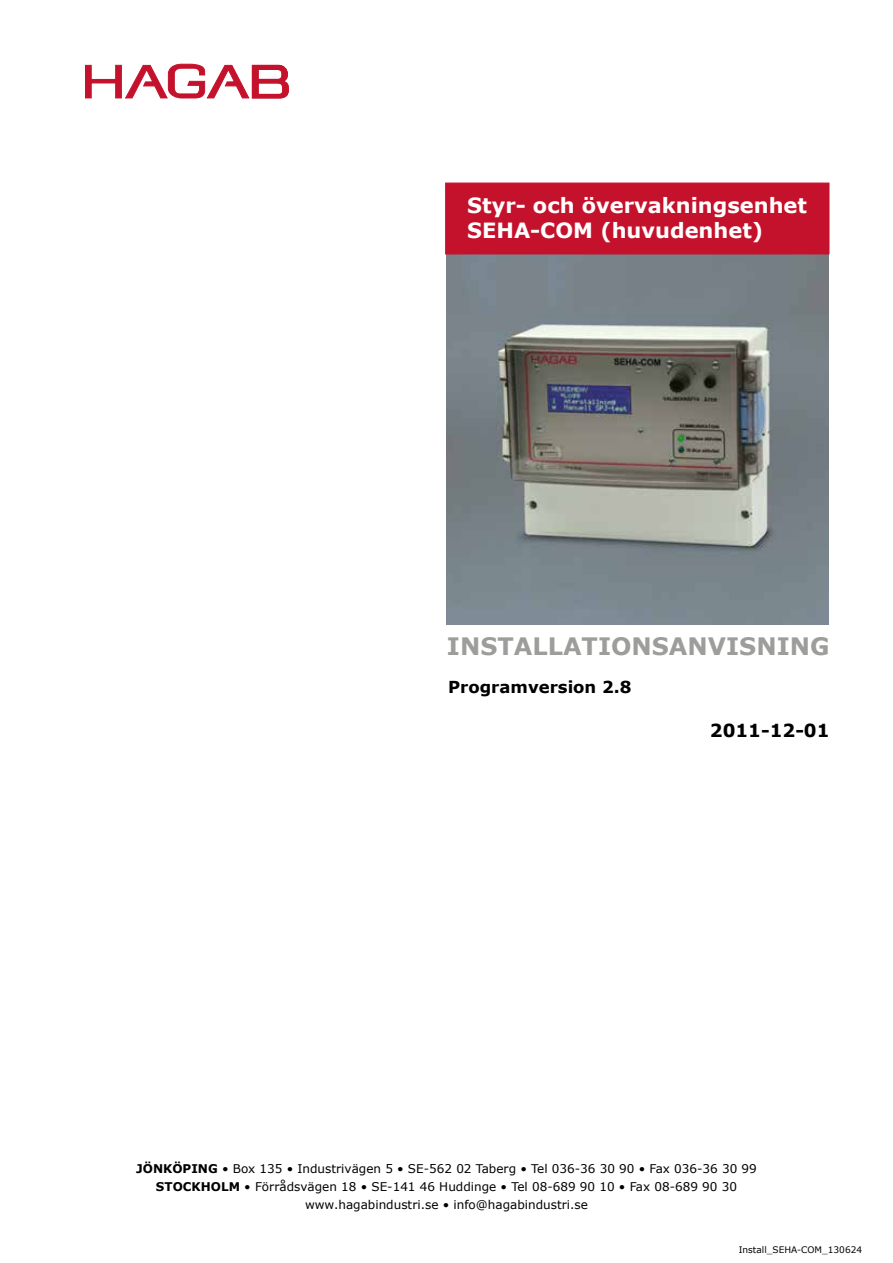
<style>
.page{position:relative;width:893px;height:1263px;background:#fff}
.page>*{position:absolute;margin:0;border:0;box-sizing:border-box;transform-origin:0 0}
.t1{font:700 24px "Verdana";color:#9d9d9c}
.t2{font:700 21px/25.2px "Verdana";color:#fff}
.t3{font:700 18px "Verdana";color:#000}
.t4{font:700 16.5px "Verdana";color:#000}
.t5{font:12px/18px "Verdana";color:#000;text-align:center}
.t6{font:9px "Verdana";color:#000}
.s1{font-weight:700}
</style>
<div class="page">
<img style="left:446px;top:254px;width:383px;height:370px">
<div style="left:445px;top:183px;width:384px;height:71px;background:#c5122c"></div>
<svg style="left:85px;top:64px;width:204px;height:34px"></svg>
<h2 class="t2" style="left:467px;top:192px;width:341px">Styr- och övervakningsenhet<br>SEHA-COM (huvudenhet)</h2>
<h1 class="t1" style="left:447px;top:629px;width:384px">INSTALLATIONSANVISNING</h1>
<h3 class="t4" style="left:448px;top:675px;width:185px">Programversion 2.8</h3>
<h3 class="t3" style="left:710px;top:717px;width:121px">2011-12-01</h3>
<p class="t5" style="left:136px;top:1160px;width:622px"><span class="s1">JÖNKÖPING</span> • Box 135 • Industrivägen 5 • SE-562 02 Taberg • Tel 036-36 30 90 • Fax 036-36 30 99<br><span class="s1">STOCKHOLM</span> • Förrådsvägen 18 • SE-141 46 Huddinge • Tel 08-689 90 10 • Fax 08-689 90 30 www.hagabindustri.se • info@hagabindustri.se</p>
<p class="t6" style="left:739px;top:1243px;width:125px">Install_SEHA-COM_130624</p>
</div>
